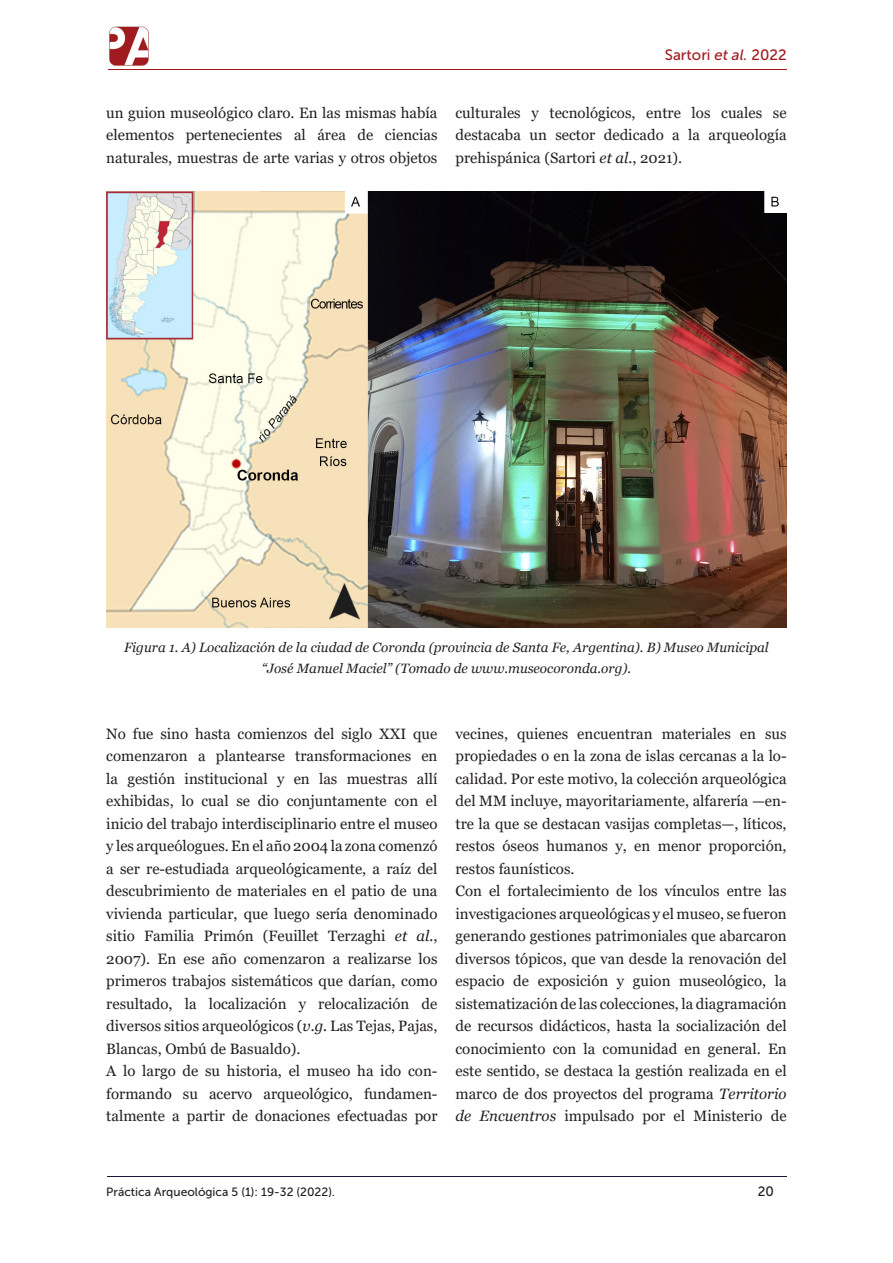
<style>
.page{position:relative;width:893px;height:1263px;background:#fff}
.page>*{position:absolute;margin:0;border:0;box-sizing:border-box;transform-origin:0 0}
.t1{font:15px/22.5px "Georgia";color:#231f20;text-align:justify}
.t2{font:15px "Museo Sans 500";color:#a11c1f}
.t3{font:italic 13.5px/20.2px "Georgia";color:#231f20;text-align:center}
.t4{font:13.5px "Museo Sans 500";color:#231f20}
.t5{font:12px "Museo Sans 500";color:#231f20}
.s1{font-style:italic}
</style>
<div class="page">
<hr style="left:107px;top:1176px;width:680px;height:1px;background:#1b1734">
<img style="left:109px;top:26px;width:40px;height:40px">
<hr style="left:108px;top:69px;width:679px;height:1px;background:#a31815">
<img style="left:106px;top:191px;width:681px;height:437px">
<p class="t2" style="left:665px;top:47px;width:123px">Sartori <span class="s1">et al.</span> 2022</p>
<p class="t1" style="left:106px;top:102px;width:333px">un guion museológico claro. En las mismas había elementos pertenecientes al área de ciencias naturales, muestras de arte varias y otros objetos</p>
<p class="t1" style="left:455px;top:102px;width:333px">culturales y tecnológicos, entre los cuales se destacaba un sector dedicado a la arqueología prehispánica (Sartori <span class="s1">et al.</span>, 2021).</p>
<p class="t3" style="left:124px;top:638px;width:646px">Figura 1. A) Localización de la ciudad de Coronda (provincia de Santa Fe, Argentina). B) Museo Municipal “José Manuel Maciel” (Tomado de www.museocoronda.org).</p>
<p class="t1" style="left:106px;top:722px;width:333px">No fue sino hasta comienzos del siglo XXI que comenzaron a plantearse transformaciones en la gestión institucional y en las muestras allí exhibidas, lo cual se dio conjuntamente con el inicio del trabajo interdisciplinario entre el museo y les arqueólogues. En el año 2004 la zona comenzó a ser re-estudiada arqueológicamente, a raíz del descubrimiento de materiales en el patio de una vivienda particular, que luego sería denominado sitio Familia Primón (Feuillet Terzaghi <span class="s1">et al.</span>, 2007). En ese año comenzaron a realizarse los primeros trabajos sistemáticos que darían, como resultado, la localización y relocalización de diversos sitios arqueológicos (<span class="s1">v.g.</span> Las Tejas, Pajas, Blancas, Ombú de Basualdo).</p>
<p class="t1" style="left:106px;top:1060px;width:333px">A lo largo de su historia, el museo ha ido con&shy;formando su acervo arqueológico, fundamen&shy;talmente a partir de donaciones efectuadas por</p>
<p class="t1" style="left:455px;top:722px;width:333px">vecines, quienes encuentran materiales en sus propiedades o en la zona de islas cercanas a la lo&shy;calidad. Por este motivo, la colección arqueológica del MM incluye, mayoritariamente, alfarería —en&shy;tre la que se destacan vasijas completas—, líticos, restos óseos humanos y, en menor proporción, restos faunísticos.</p>
<p class="t1" style="left:455px;top:880px;width:333px">Con el fortalecimiento de los vínculos entre las investigaciones arqueológicas y el museo, se fueron generando gestiones patrimoniales que abarcaron diversos tópicos, que van desde la renovación del espacio de exposición y guion museológico, la sistematización de las colecciones, la diagramación de recursos didácticos, hasta la socialización del conocimiento con la comunidad en general. En este sentido, se destaca la gestión realizada en el marco de dos proyectos del programa <span class="s1">Territorio de Encuentros</span> impulsado por el Ministerio de</p>
<p class="t5" style="left:106px;top:1185px;width:230px">Práctica Arqueológica 5 (1): 19-32 (2022).</p>
<p class="t4" style="left:758px;top:1184px;width:18px">20</p>
</div>
